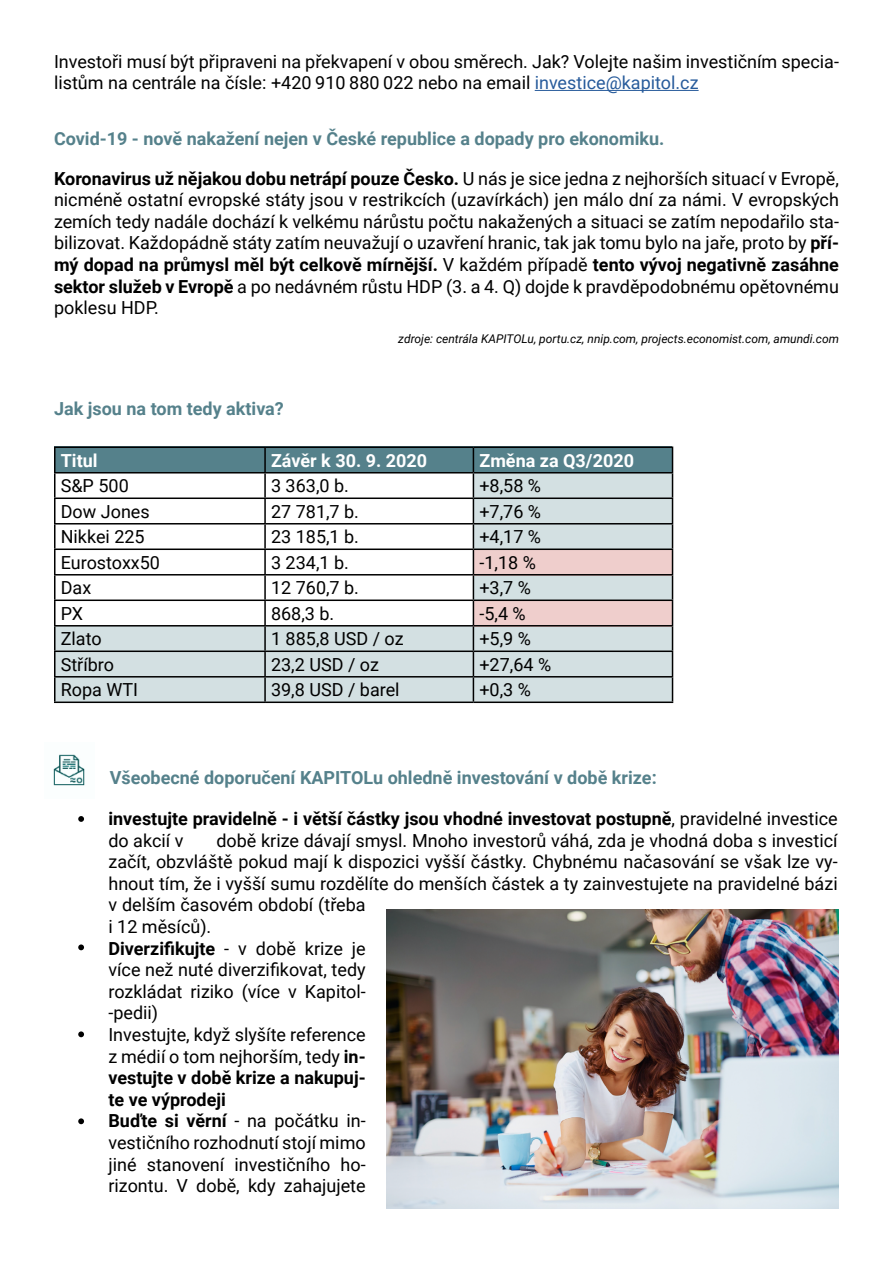
<style>
.page{position:relative;width:893px;height:1263px;background:#fff}
.page>*{position:absolute;margin:0;border:0;box-sizing:border-box;transform-origin:0 0}
.t1{font:18px/21.6px "Roboto";color:#000}
.t2{font:700 18px "Roboto";color:#55818b}
.t3{font:700 18px/21.6px "Roboto";color:#000}
.t4{font:700 18px "Roboto";color:#fff}
.t5{font:italic 12px "Roboto";color:#000}
.s1{color:#275b9b}
.s2{font-weight:700}
.s3{font-weight:400}
</style>
<div class="page">
<hr style="left:535px;top:90px;width:164px;height:1px;background:#275b9b">
<div style="left:54px;top:446px;width:618px;height:27px;background:#55818b"></div>
<div style="left:473px;top:473px;width:199px;height:230px;background:#d3e0e2"></div>
<div style="left:54px;top:626px;width:442px;height:77px;background:#d3e0e2"></div>
<div style="left:473px;top:600px;width:199px;height:26px;background:#efcecc"></div>
<div style="left:473px;top:549px;width:199px;height:26px;background:#efcecc"></div>
<hr style="left:54px;top:446px;width:211px;height:2px;background:#000">
<hr style="left:54px;top:448px;width:2px;height:24px;background:#000">
<hr style="left:265px;top:446px;width:208px;height:2px;background:#000">
<hr style="left:264px;top:448px;width:2px;height:24px;background:#000">
<hr style="left:473px;top:446px;width:200px;height:2px;background:#000">
<hr style="left:54px;top:472px;width:211px;height:1px;background:#000">
<hr style="left:54px;top:473px;width:2px;height:24px;background:#000">
<hr style="left:265px;top:472px;width:208px;height:1px;background:#000">
<hr style="left:264px;top:473px;width:2px;height:24px;background:#000">
<hr style="left:473px;top:472px;width:200px;height:1px;background:#000">
<hr style="left:54px;top:497px;width:211px;height:2px;background:#000">
<hr style="left:54px;top:499px;width:2px;height:24px;background:#000">
<hr style="left:265px;top:497px;width:208px;height:2px;background:#000">
<hr style="left:264px;top:499px;width:2px;height:24px;background:#000">
<hr style="left:473px;top:497px;width:200px;height:2px;background:#000">
<hr style="left:54px;top:523px;width:211px;height:1px;background:#000">
<hr style="left:54px;top:524px;width:2px;height:24px;background:#000">
<hr style="left:265px;top:523px;width:208px;height:1px;background:#000">
<hr style="left:264px;top:524px;width:2px;height:24px;background:#000">
<hr style="left:473px;top:523px;width:200px;height:1px;background:#000">
<hr style="left:54px;top:548px;width:211px;height:2px;background:#000">
<hr style="left:54px;top:550px;width:2px;height:24px;background:#000">
<hr style="left:265px;top:548px;width:208px;height:2px;background:#000">
<hr style="left:264px;top:550px;width:2px;height:24px;background:#000">
<hr style="left:473px;top:548px;width:200px;height:2px;background:#000">
<hr style="left:54px;top:574px;width:211px;height:1px;background:#000">
<hr style="left:54px;top:575px;width:2px;height:24px;background:#000">
<hr style="left:265px;top:574px;width:208px;height:1px;background:#000">
<hr style="left:264px;top:575px;width:2px;height:24px;background:#000">
<hr style="left:473px;top:574px;width:200px;height:1px;background:#000">
<hr style="left:54px;top:599px;width:211px;height:2px;background:#000">
<hr style="left:54px;top:601px;width:2px;height:24px;background:#000">
<hr style="left:265px;top:599px;width:208px;height:2px;background:#000">
<hr style="left:264px;top:601px;width:2px;height:24px;background:#000">
<hr style="left:473px;top:599px;width:200px;height:2px;background:#000">
<hr style="left:54px;top:625px;width:211px;height:1px;background:#000">
<hr style="left:54px;top:626px;width:2px;height:24px;background:#000">
<hr style="left:265px;top:625px;width:208px;height:1px;background:#000">
<hr style="left:264px;top:626px;width:2px;height:24px;background:#000">
<hr style="left:473px;top:625px;width:200px;height:1px;background:#000">
<hr style="left:54px;top:650px;width:211px;height:2px;background:#000">
<hr style="left:54px;top:652px;width:2px;height:24px;background:#000">
<hr style="left:265px;top:650px;width:208px;height:2px;background:#000">
<hr style="left:264px;top:652px;width:2px;height:24px;background:#000">
<hr style="left:473px;top:650px;width:200px;height:2px;background:#000">
<hr style="left:54px;top:676px;width:211px;height:1px;background:#000">
<hr style="left:54px;top:677px;width:2px;height:24px;background:#000">
<hr style="left:265px;top:676px;width:208px;height:1px;background:#000">
<hr style="left:264px;top:677px;width:2px;height:24px;background:#000">
<hr style="left:473px;top:676px;width:200px;height:1px;background:#000">
<svg style="left:473px;top:448px;width:1px;height:253px"></svg>
<svg style="left:672px;top:448px;width:1px;height:253px"></svg>
<hr style="left:54px;top:701px;width:211px;height:2px;background:#000">
<hr style="left:265px;top:701px;width:208px;height:2px;background:#000">
<hr style="left:473px;top:701px;width:200px;height:2px;background:#000">
<img style="left:53px;top:754px;width:32px;height:32px">
<img style="left:387px;top:909px;width:452px;height:300px">
<svg style="left:78px;top:816px;width:6px;height:6px"></svg>
<svg style="left:78px;top:944px;width:6px;height:6px"></svg>
<svg style="left:78px;top:1031px;width:6px;height:6px"></svg>
<svg style="left:78px;top:1118px;width:6px;height:6px"></svg>
<p class="t1" style="left:54px;top:50px;width:786px">Investoři musí být připraveni na překvapení v obou směrech. Jak? Volejte našim investičním specia&shy;listům na centrále na čísle: +420 910 880 022 nebo na email <span class="s1">investice@kapitol.cz</span></p>
<p class="t2" style="left:54px;top:126px;width:612px">Covid-19 - nově nakažení nejen v České republice a dopady pro ekonomiku.</p>
<p class="t1" style="left:54px;top:167px;width:786px;text-align:justify"><span class="s2">Koronavirus už nějakou dobu netrápí pouze Česko.</span> U nás je sice jedna z nejhorších situací v Evropě, nicméně ostatní evropské státy jsou v restrikcích (uzavírkách) jen málo dní za námi. V evropských zemích tedy nadále dochází k velkému nárůstu počtu nakažených a situaci se zatím nepodařilo sta&shy;bilizovat. Každopádně státy zatím neuvažují o uzavření hranic, tak jak tomu bylo na jaře, proto by <span class="s2">pří&shy;mý dopad na průmysl měl být celkově mírnější.</span> V každém případě <span class="s2">tento vývoj negativně zasáhne sektor služeb v Evropě</span> a po nedávném růstu HDP (3. a 4. Q) dojde k pravděpodobnému opětovnému poklesu HDP.</p>
<p class="t2" style="left:54px;top:396px;width:231px">Jak jsou na tom tedy aktiva?</p>
<p class="t5" style="left:398px;top:331px;width:442px">zdroje: centrála KAPITOLu, portu.cz, nnip.com, projects.economist.com, amundi.com</p>
<p class="t4" style="left:61px;top:448px;width:38px">Titul</p>
<p class="t4" style="left:271px;top:448px;width:158px">Závěr k 30. 9. 2020</p>
<p class="t4" style="left:479px;top:448px;width:156px">Změna za Q3/2020</p>
<p class="t1" style="left:61px;top:474px;width:70px">S&amp;P 500</p>
<p class="t1" style="left:271px;top:474px;width:79px">3 363,0 b.</p>
<p class="t1" style="left:479px;top:474px;width:63px">+8,58 %</p>
<p class="t1" style="left:61px;top:500px;width:91px">Dow Jones</p>
<p class="t1" style="left:271px;top:500px;width:89px">27 781,7 b.</p>
<p class="t1" style="left:479px;top:500px;width:63px">+7,76 %</p>
<p class="t1" style="left:61px;top:525px;width:85px">Nikkei 225</p>
<p class="t1" style="left:271px;top:525px;width:89px">23 185,1 b.</p>
<p class="t1" style="left:479px;top:525px;width:63px">+4,17 %</p>
<p class="t1" style="left:61px;top:551px;width:101px">Eurostoxx50</p>
<p class="t1" style="left:271px;top:551px;width:79px">3 234,1 b.</p>
<p class="t1" style="left:479px;top:551px;width:58px">-1,18 %</p>
<p class="t1" style="left:61px;top:576px;width:32px">Dax</p>
<p class="t1" style="left:271px;top:576px;width:89px">12 760,7 b.</p>
<p class="t1" style="left:479px;top:576px;width:53px">+3,7 %</p>
<p class="t1" style="left:61px;top:602px;width:24px">PX</p>
<p class="t1" style="left:271px;top:602px;width:65px">868,3 b.</p>
<p class="t1" style="left:479px;top:602px;width:48px">-5,4 %</p>
<p class="t1" style="left:61px;top:627px;width:42px">Zlato</p>
<p class="t1" style="left:271px;top:627px;width:134px">1 885,8 USD / oz</p>
<p class="t1" style="left:479px;top:627px;width:53px">+5,9 %</p>
<p class="t1" style="left:61px;top:653px;width:55px">Stříbro</p>
<p class="t1" style="left:271px;top:653px;width:109px">23,2 USD / oz</p>
<p class="t1" style="left:479px;top:653px;width:73px">+27,64 %</p>
<p class="t1" style="left:61px;top:678px;width:79px">Ropa WTI</p>
<p class="t1" style="left:271px;top:678px;width:130px">39,8 USD / barel</p>
<p class="t1" style="left:479px;top:678px;width:53px">+0,3 %</p>
<p class="t2" style="left:110px;top:765px;width:549px">Všeobecné doporučení KAPITOLu ohledně investování v době krize:</p>
<p class="t3" style="left:108px;top:807px;width:731px">investujte pravidelně - i větší částky jsou vhodné investovat postupně<span class="s3">, pravidelné investice do akcií v</span></p>
<p class="t1" style="left:108px;top:829px;width:731px;text-indent:108px">době krize dávají smysl. Mnoho investorů váhá, zda je vhodná doba s investicí začít, obzvláště pokud mají k dispozici vyšší částky. Chybnému načasování se však lze vy&shy;hnout tím, že i vyšší sumu rozdělíte do menších částek a ty zainvestujete na pravidelné bázi v delším časovém období (třeba<br>i 12 měsíců).<br><span class="s2">Diverzifikujte</span> - v době krize je<br>více než nuté diverzifikovat, tedy<br>rozkládat riziko (více v Kapitol-<br>-pedii)<br>Investujte, když slyšíte reference<br>z médií o tom nejhorším, tedy <span class="s2">in-<br>vestujte v době krize a nakupuj-<br>te ve výprodeji<br>Buďte si věrní</span> - na počátku in-<br>vestičního rozhodnutí stojí mimo<br>jiné stanovení investičního ho-<br>rizontu. V době, kdy zahajujete</p>
</div>
